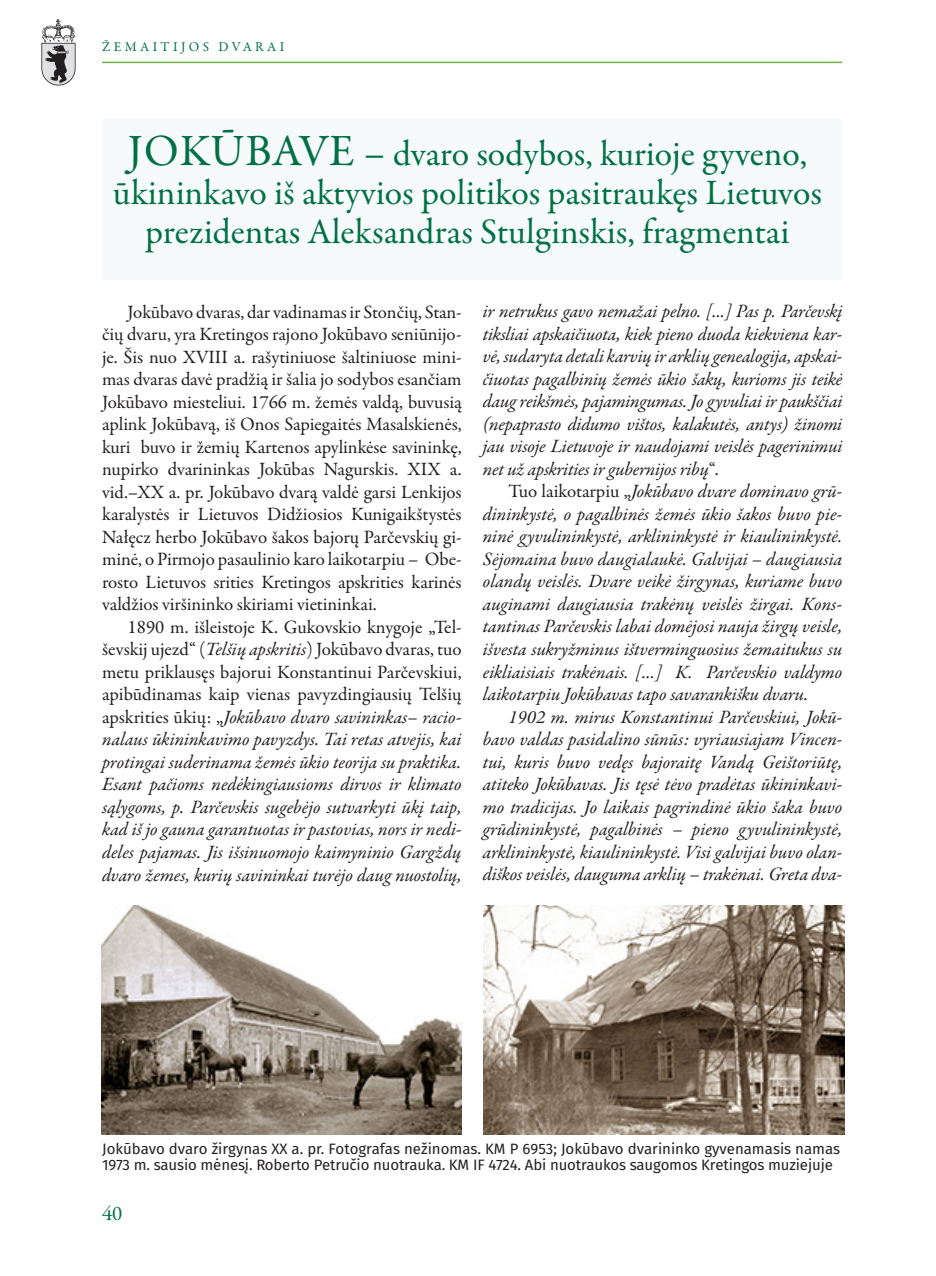
<style>
.page{position:relative;width:936px;height:1276px;background:#fff}
.page>*{position:absolute;margin:0;border:0;box-sizing:border-box;transform-origin:0 0}
.tekstas{font:36px "Garamond Premr Pro";color:#017045}
.t1{font:21px "Garamond Premr Pro";color:#017045}
.tekstas-2{font:italic 18.9px/22.5px "Garamond Premr Pro";letter-spacing:-.01em;color:#231f20;text-align:justify}
.tekstas-3{font:18.9px/22.5px "Garamond Premr Pro";letter-spacing:-.005em;color:#231f20;text-align:justify}
.parašas{font:15px/16.5px "Fira Sans";letter-spacing:-.01em;color:#231f20}
.t2{font:13.5px "Garamond Premr Pro";letter-spacing:.25em;color:#017045}
.s1{font-size:45px}
.s2{font-size:39px}
.s3{font-style:normal}
</style>
<div class="page">
<svg style="left:41px;top:19px;width:35px;height:67px"></svg>
<hr style="left:102px;top:62px;width:740px;height:1px;background:#6fb048">
<div style="left:102px;top:119px;width:740px;height:161px;background:#f6fafb"></div>
<img style="left:101px;top:906px;width:360px;height:228px">
<img style="left:484px;top:906px;width:360px;height:228px">
<p class="t2" style="left:102px;top:39px;width:184px">ŽEMAITIJOS DVARAI</p>
<p class="tekstas" style="left:128px;top:132px;width:681px"><span class="s1">JOKŪBAVE</span> <span class="s2">–</span> dvaro sodybos, kurioje gyveno,</p>
<p class="tekstas" style="left:113px;top:171px;width:710px">ūkininkavo iš aktyvios politikos pasitraukęs Lietuvos</p>
<p class="tekstas" style="left:145px;top:210px;width:645px">prezidentas Aleksandras Stulginskis, fragmentai</p>
<p class="tekstas-3" style="left:102px;top:301px;width:361px;text-indent:26px">Jokūbavo dvaras, dar vadinamas ir Stončių, Stan&shy;čių dvaru, yra Kretingos rajono Jokūbavo seniūnijo&shy;je. Šis nuo XVIII a. rašytiniuose šaltiniuose mini&shy;mas dvaras davė pradžią ir šalia jo sodybos esančiam Jokūbavo miesteliui. 1766 m. žemės valdą, buvusią aplink Jokūbavą, iš Onos Sapiegaitės Masalskienės, kuri buvo ir žemių Kartenos apylinkėse savininkę, nupirko dvarininkas Jokūbas Nagurskis. XIX a. vid.–XX a. pr. Jokūbavo dvarą valdė garsi Lenkijos karalystės ir Lietuvos Didžiosios Kunigaikštystės Nałęcz herbo Jokūbavo šakos bajorų Parčevskių gi&shy;minė, o Pirmojo pasaulinio karo laikotarpiu – Obe&shy;rosto Lietuvos srities Kretingos apskrities karinės valdžios viršininko skiriami vietininkai.</p>
<p class="tekstas-2" style="left:102px;top:617px;width:361px;text-indent:26px"><span class="s3">1890 m. išleistoje K. Gukovskio knygoje „Tel&shy;ševskij ujezd“ (</span>Telšių apskritis<span class="s3">) Jokūbavo dvaras, tuo metu priklausęs bajorui Konstantinui Parčevskiui, apibūdinamas kaip vienas pavyzdingiausių Telšių apskrities ūkių: „</span>Jokūbavo dvaro savininkas– racio&shy;nalaus ūkininkavimo pavyzdys. Tai retas atvejis, kai protingai suderinama žemės ūkio teorija su praktika.<br>Esant pačioms nedėkingiausioms dirvos ir klimato sąlygoms, p. Parčevskis sugebėjo sutvarkyti ūkį taip, kad iš jo gauna garantuotas ir pastovias, nors ir nedi&shy;deles pajamas. Jis išsinuomojo kaimyninio Gargždų dvaro žemes, kurių savininkai turėjo daug nuostolių,</p>
<p class="tekstas-2" style="left:483px;top:301px;width:361px">ir netrukus gavo nemažai pelno. [...] Pas p. Parčevskį tiksliai apskaičiuota, kiek pieno duoda kiekviena kar&shy;vė, sudaryta detali karvių ir arklių genealogija, apskai&shy;čiuotas pagalbinių žemės ūkio šakų, kurioms jis teikė daug reikšmės, pajamingumas. Jo gyvuliai ir paukščiai (nepaprasto didumo vištos, kalakutės, antys) žinomi jau visoje Lietuvoje ir naudojami veislės pagerinimui net už apskrities ir gubernijos ribų<span class="s3">“.</span></p>
<p class="tekstas-2" style="left:483px;top:481px;width:361px;text-indent:26px"><span class="s3">Tuo laikotarpiu „</span>Jokūbavo dvare dominavo grū&shy;dininkystė, o pagalbinės žemės ūkio šakos buvo pie&shy;ninė gyvulininkystė, arklininkystė ir kiaulininkystė.<br>Sėjomaina buvo daugialaukė. Galvijai – daugiausia olandų veislės. Dvare veikė žirgynas, kuriame buvo auginami daugiausia trakėnų veislės žirgai. Kons&shy;tantinas Parčevskis labai domėjosi nauja žirgų veisle, išvesta sukryžminus ištverminguosius žemaitukus su eikliaisiais trakėnais. [...] K. Parčevskio valdymo laikotarpiu Jokūbavas tapo savarankišku dvaru.</p>
<p class="tekstas-2" style="left:483px;top:706px;width:361px;text-indent:26px">1902 m. mirus Konstantinui Parčevskiui, Jokū&shy;bavo valdas pasidalino sūnūs: vyriausiajam Vincen&shy;tui, kuris buvo vedęs bajoraitę Vandą Geištoriūtę, atiteko Jokūbavas. Jis tęsė tėvo pradėtas ūkininkavi&shy;mo tradicijas. Jo laikais pagrindinė ūkio šaka buvo grūdininkystė, pagalbinės – pieno gyvulininkystė, arklininkystė, kiaulininkystė. Visi galvijai buvo olan&shy;diškos veislės, dauguma arklių – trakėnai. Greta dva-</p>
<p class="parašas" style="left:102px;top:1141px;width:739px">Jokūbavo dvaro žirgynas XX a. pr. Fotografas nežinomas. KM P 6953; Jokūbavo dvarininko gyvenamasis namas<br>1973 m. sausio mėnesį. Roberto Petručio nuotrauka. KM IF 4724. Abi nuotraukos saugomos Kretingos muziejuje</p>
<p class="t1" style="left:102px;top:1200px;width:22px">40</p>
</div>
